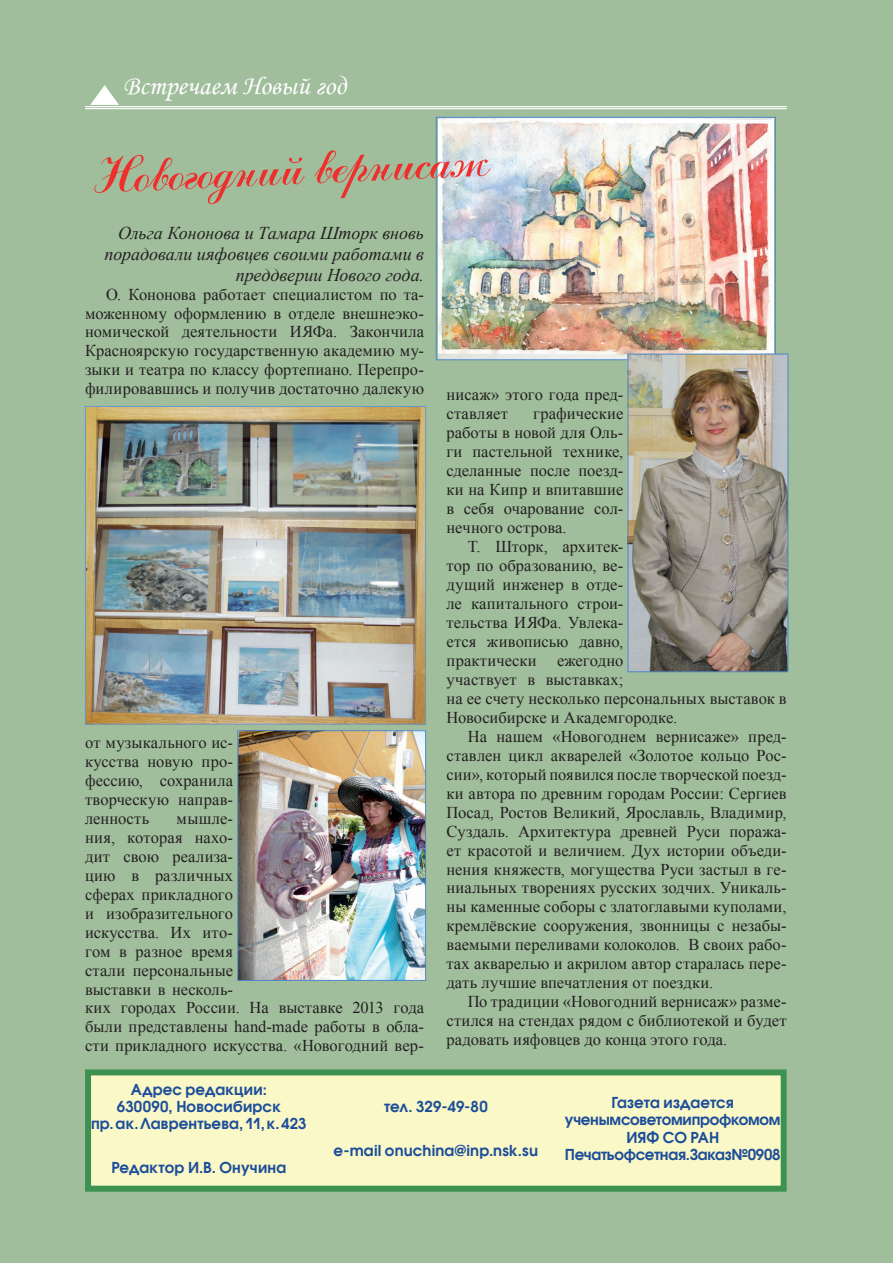
<style>
.page{position:relative;width:893px;height:1263px;background:#a0be9c}
.page>*{position:absolute;margin:0;border:0;box-sizing:border-box;transform-origin:0 0}
.t1{font:54px "Art Script C";color:#ee2f2c}
.t2{font:27px "Monotype Corsiva";color:#fff}
.t3{font:italic 18px/20.7px "Times New Roman";color:#231f20;text-align:right}
.t4{font:16.5px/19px "Times New Roman";letter-spacing:.005em;color:#231f20;text-align:justify}
.t5{font:700 15px/17.2px "Avantgarde Gothic";letter-spacing:.005em;color:#1c4d9a;text-align:center}
.t6{font:700 15px/17.2px "Avantgarde Gothic";letter-spacing:-.015em;color:#1c4d9a;text-align:center}
</style>
<div class="page">
<div style="left:88px;top:1072px;width:696px;height:117px;background:#fbf8c7"></div>
<div style="left:85px;top:1069px;width:702px;height:123px;border:6px solid #3e9251"></div>
<hr style="left:85px;top:106px;width:702px;height:1px;background:#fff">
<hr style="left:85px;top:108px;width:702px;height:1px;background:#fff">
<svg style="left:90px;top:85px;width:29px;height:20px"></svg>
<img style="left:438px;top:119px;width:335px;height:239px">
<div style="left:436px;top:117px;width:340px;height:243px;border:1px solid #4c87c6"></div>
<img style="left:87px;top:408px;width:337px;height:314px">
<div style="left:85px;top:406px;width:341px;height:318px;border:1px solid #6498d0"></div>
<img style="left:630px;top:356px;width:156px;height:314px">
<div style="left:628px;top:354px;width:160px;height:318px;border:1px solid #4c87c6"></div>
<img style="left:239px;top:732px;width:185px;height:247px">
<div style="left:237px;top:730px;width:189px;height:251px;border:1px solid #4c87c6"></div>
<h2 class="t2" style="left:123px;top:69px;width:224px">Встречаем Новый год</h2>
<h1 class="t1" style="left:88px;top:153px;width:402px;rotate:-3deg">Новогодний вернисаж</h1>
<p class="t3" style="left:104px;top:222px;width:321px">Ольга Кононова и Тамара Шторк вновь порадовали ияфовцев своими работами в преддверии Нового года.</p>
<p class="t4" style="left:85px;top:284px;width:340px;text-indent:21px">О. Кононова работает специалистом по та&shy;моженному оформлению в отделе внешнеэко&shy;номической деятельности ИЯФа. Закончила Красноярскую государственную академию му&shy;зыки и театра по классу фортепиано. Перепро&shy;филировавшись и получив достаточно далекую</p>
<p class="t4" style="left:85px;top:732px;width:150px">от музыкального ис&shy;кусства новую про&shy;фессию, сохранила творческую направ&shy;ленность</p>
<p class="t4" style="left:85px;top:808px;width:341px;text-align:left;text-indent:92px">мышле-<br>ния, которая нахо-<br>дит свою реализа-<br>цию в различных<br>сферах прикладного<br>и изобразительного<br>искусства. Их ито-<br>гом в разное время<br>стали персональные<br>выставки в несколь-<br>ких городах России. На выставке 2013 года были представлены hand-made работы в обла&shy;сти прикладного искусства. «Новогодний вер-</p>
<p class="t4" style="left:446px;top:385px;width:178px">нисаж» этого года пред&shy;ставляет</p>
<p class="t4" style="left:446px;top:404px;width:178px;text-indent:87px">графические работы в новой для Оль&shy;ги пастельной технике, сделанные после поезд&shy;ки на Кипр и впитавшие в себя очарование сол&shy;нечного острова.</p>
<p class="t4" style="left:446px;top:537px;width:342px;text-align:left;text-indent:21px">Т. Шторк, архитек-<br>тор по образованию, ве-<br>дущий инженер в отде-<br>ле капитального строи-<br>тельства ИЯФа. Увлека-<br>ется живописью давно,<br>практически ежегодно<br>участвует в выставках;<br>на ее счету несколько персональных выставок в<br>Новосибирске и Академгородке.</p>
<p class="t4" style="left:446px;top:726px;width:342px;text-indent:21px">На нашем «Новогоднем вернисаже» пред&shy;ставлен цикл акварелей «Золотое кольцо Рос&shy;сии», который появился после творческой поезд&shy;ки автора по древним городам России: Сергиев Посад, Ростов Великий, Ярославль, Владимир, Суздаль. Архитектура древней Руси поража&shy;ет красотой и величием. Дух истории объеди&shy;нения княжеств, могущества Руси застыл в ге&shy;ниальных творениях русских зодчих. Уникаль&shy;ны каменные соборы с златоглавыми куполами, кремлёвские сооружения, звонницы с незабы&shy;ваемыми переливами колоколов. В своих рабо&shy;тах акварелью и акрилом автор старалась пере&shy;дать лучшие впечатления от поездки.</p>
<p class="t4" style="left:446px;top:992px;width:342px;text-indent:21px">По традиции «Новогодний вернисаж» разме&shy;стился на стендах рядом с библиотекой и будет радовать ияфовцев до конца этого года.</p>
<p class="t5" style="left:91px;top:1080px;width:217px">Адрес редакции:<br>630090, Новосибирск пр.ак.Лаврентьева, 11, к. 423</p>
<p class="t5" style="left:111px;top:1159px;width:176px">Редактор И.В. Онучина</p>
<p class="t5" style="left:384px;top:1097px;width:105px">тел. 329-49-80</p>
<p class="t5" style="left:334px;top:1142px;width:206px">e-mail onuchina@inp.nsk.su</p>
<p class="t6" style="left:565px;top:1094px;width:217px">Газета издается<br>ученым советом и профкомом<br>ИЯФ СО РАН<br>Печать офсетная. Заказ № 0908</p>
</div>
